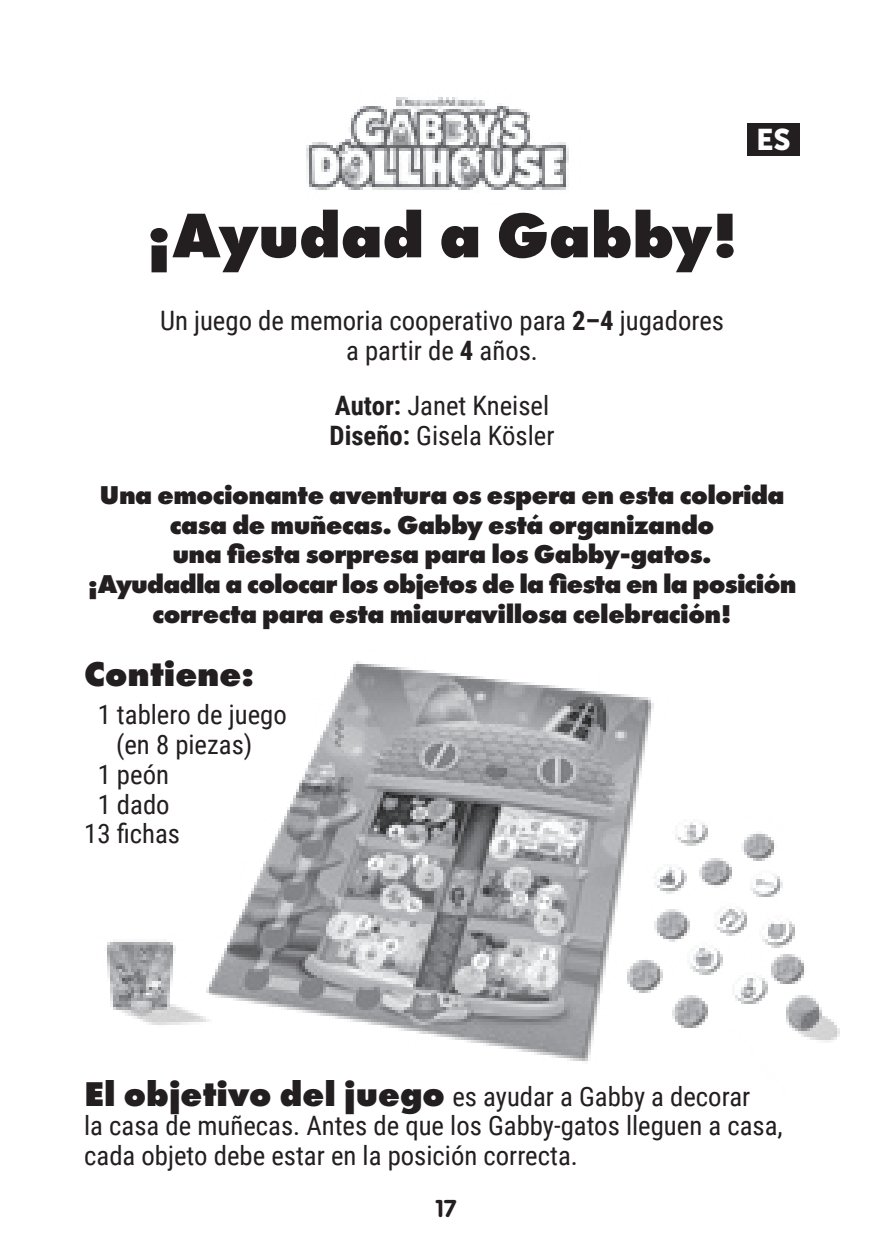
<style>
.page{position:relative;width:893px;height:1259px;background:#fff}
.page>*{position:absolute;margin:0;border:0;box-sizing:border-box;transform-origin:0 0}
.t1{font:800 65.4px "Futura PT";color:#231f20}
.t2{font:800 35.7px "Futura PT";color:#231f20}
.t3{font:29.7px "Museo Sans 900";color:#fff}
.t4{font:26.7px/29.7px "Roboto Condensed";color:#231f20}
.t5{font:800 26.7px/29.7px "Futura PT";letter-spacing:-.02em;color:#231f20;text-align:center}
.t6{font:700 24px "VAG Rounded LT Pro";color:#231f20}
.s1{font-weight:700}
.s2{font-family:"Futura PT";font-weight:800;font-size:35.7px}
</style>
<div class="page">
<div style="left:747px;top:123px;width:53px;height:33px;background:#231f20"></div>
<img style="left:306px;top:97px;width:263px;height:93px">
<img style="left:107px;top:661px;width:733px;height:400px">
<h1 class="t1" style="left:146px;top:194px;width:594px">¡Ayudad a Gabby!</h1>
<p class="t3" style="left:756px;top:122px;width:36px">ES</p>
<p class="t4" style="left:160px;top:305px;width:566px;text-align:center">Un juego de memoria cooperativo para <span class="s1">2–4</span> jugadores a partir de <span class="s1">4</span> años.</p>
<p class="t4" style="left:330px;top:389px;width:226px"><span class="s1">Autor:</span> Janet Kneisel<br><span class="s1">Diseño:</span> Gisela Kösler</p>
<p class="t5" style="left:88px;top:480px;width:710px">Una emocionante aventura os espera en esta colorida casa de muñecas. Gabby está organizando<br>una fiesta sorpresa para los Gabby-gatos.<br>¡Ayudadla a colocar los objetos de la fiesta en la posición correcta para esta miauravillosa celebración!</p>
<h2 class="t2" style="left:84px;top:651px;width:171px">Contiene:</h2>
<p class="t4" style="left:98px;top:699px;width:191px">1 tablero de juego</p>
<p class="t4" style="left:116px;top:729px;width:138px">(en 8 piezas)</p>
<p class="t4" style="left:98px;top:758px;width:73px">1 peón</p>
<p class="t4" style="left:98px;top:788px;width:74px">1 dado</p>
<p class="t4" style="left:84px;top:818px;width:97px">13 fichas</p>
<p class="t4" style="left:84px;top:1080px;width:700px"><span class="s2">El objetivo del juego</span> es ayudar a Gabby a decorar<br>la casa de muñecas. Antes de que los Gabby-gatos lleguen a casa, cada objeto debe estar en la posición correcta.</p>
<p class="t6" style="left:435px;top:1193px;width:23px">17</p>
</div>
